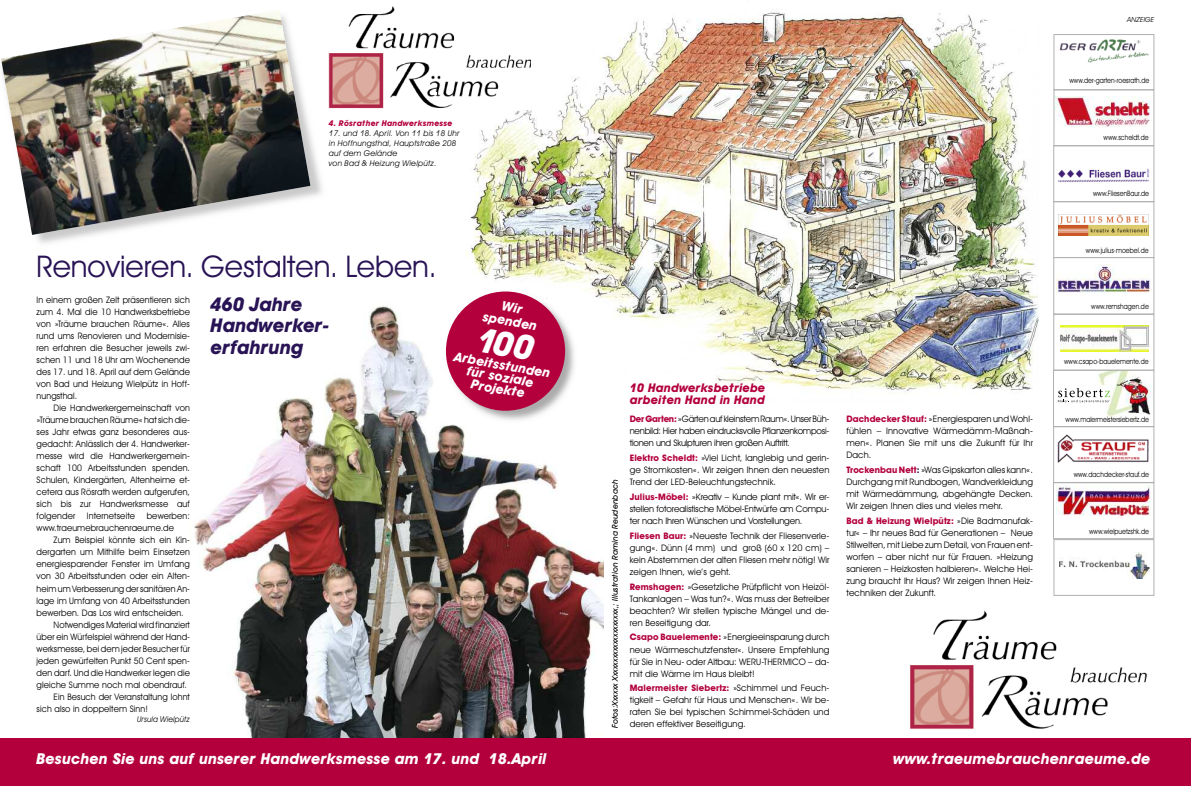
<style>
.page{position:relative;width:1191px;height:786px;background:#fff}
.page>*{position:absolute;margin:0;border:0;box-sizing:border-box;transform-origin:0 0}
.t1{font:30px "Avant Garde IT Cby BT";color:#281355}
.t2{font:italic 700 19px/21px "Avant Garde IT Cby BT";color:#281355}
.t3{font:italic 700 15.1px "Avant Garde IT Cby BT";letter-spacing:.01em;color:#fff}
.t4{font:italic 700 13px/14px "Avant Garde IT Cby BT";color:#fff;text-align:center}
.t5{font:italic 700 12px/12px "Avant Garde IT Cby BT";letter-spacing:.01em;color:#b3003d}
.t6{font:9px/12px "Avant Garde IT Cby BT";letter-spacing:.01em;color:#000;text-align:justify}
.t7{font:9px/12px "Avant Garde IT Cby BT";letter-spacing:.01em;color:#000;text-align:justify;scale:.96 1}
.t8{font:italic 8px/10px "Avant Garde IT Cby BT";letter-spacing:.03em;color:#000}
.t9{font:italic 500 8px "Avant Garde IT Cby BT";letter-spacing:.015em;color:#000}
.t10{font:italic 700 8px "Avant Garde IT Cby BT";letter-spacing:.03em;color:#b3003d}
.t11{font:italic 8px "Avant Garde IT Cby BT";letter-spacing:.03em;color:#000;scale:.96 1}
.t12{font:7.5px "Avant Garde IT Cby BT";letter-spacing:.005em;color:#000;scale:.85 1}
.t13{font:italic 7px "Avant Garde IT Cby BT";letter-spacing:.025em;color:#000}
.s1{font-weight:700;color:#b3003d}
.s2{font-weight:700;color:#281355}
</style>
<div class="page">
<img style="left:466px;top:12px;width:572px;height:382px">
<div style="left:1053px;top:34px;width:101px;height:56px;border:1px solid #b1b1b1"></div>
<img style="left:194px;top:303px;width:409px;height:435px">
<img style="left:36px;top:132px;width:286px;height:111px">
<img style="left:1px;top:10px;width:309px;height:225px">
<img style="left:328px;top:6px;width:202px;height:104px">
<img style="left:1058px;top:168px;width:92px;height:14px">
<img style="left:1055px;top:97px;width:94px;height:30px">
<img style="left:1056px;top:485px;width:94px;height:31px">
<img style="left:1059px;top:39px;width:90px;height:24px">
<img style="left:1060px;top:325px;width:88px;height:26px">
<img style="left:1056px;top:264px;width:94px;height:29px">
<img style="left:1059px;top:552px;width:90px;height:26px">
<img style="left:1058px;top:214px;width:90px;height:21px">
<img style="left:910px;top:611px;width:238px;height:118px">
<div style="left:1053px;top:89px;width:101px;height:57px;border:1px solid #b1b1b1"></div>
<div style="left:1053px;top:145px;width:101px;height:57px;border:1px solid #b1b1b1"></div>
<div style="left:1053px;top:201px;width:101px;height:57px;border:1px solid #b1b1b1"></div>
<div style="left:1053px;top:257px;width:101px;height:57px;border:1px solid #b1b1b1"></div>
<div style="left:1053px;top:314px;width:101px;height:56px;border:1px solid #b1b1b1"></div>
<img style="left:1098px;top:372px;width:54px;height:45px">
<div style="left:1053px;top:370px;width:101px;height:57px;border:1px solid #b1b1b1"></div>
<div style="left:1053px;top:426px;width:101px;height:56px;border:1px solid #b1b1b1"></div>
<div style="left:1053px;top:482px;width:101px;height:57px;border:1px solid #b1b1b1"></div>
<div style="left:1053px;top:539px;width:101px;height:56px;border:1px solid #b1b1b1"></div>
<svg style="left:431px;top:92px;width:6px;height:3px"></svg>
<img style="left:1057px;top:434px;width:92px;height:29px">
<div style="left:1056px;top:387px;width:54px;height:16px;background:#fff"></div>
<svg style="left:1058px;top:388px;width:52px;height:14px"></svg>
<div style="left:0;top:738px;width:1191px;height:47px;background:#b3003d"></div>
<img style="left:466px;top:288px;width:112px;height:15px">
<img style="left:441px;top:303px;width:141px;height:122px">
<div style="left:446px;top:291px;width:119px;height:119px;background:#b3003d;border-radius:50%"></div>
<p class="t13" style="left:1127px;top:17px;width:29px">ANZEIGE</p>
<p class="t10" style="left:329px;top:120px;width:125px">4. Rösrather Handwerksmesse</p>
<p class="t8" style="left:329px;top:129px;width:132px">17. und 18. April. Von 11 bis 18 Uhr in Hoffnungsthal, Hauptstraße 208 auf dem Gelände<br>von Bad &amp; Heizung Wielpütz.</p>
<h1 class="t1" style="left:37px;top:255px;width:402px">Renovieren. Gestalten. Leben.</h1>
<p class="t7" style="left:37px;top:294px;width:161px">In einem großen Zelt präsentieren sich zum 4. Mal die 10 Handwerksbetriebe von »Träume brauchen Räume«. Alles rund ums Renovieren und Modernisie&shy;ren erfahren die Besucher jeweils zwi&shy;schen 11 und 18 Uhr am Wochenende des 17. und 18. April auf dem Gelände von Bad und Heizung Wielpütz in Hoff&shy;nungsthal.</p>
<p class="t7" style="left:37px;top:402px;width:161px;text-indent:17px">Die Handwerkergemeinschaft von »Träume brauchen Räume« hat sich die&shy;ses Jahr etwas ganz besonderes aus&shy;gedacht: Anlässlich der 4. Handwerker&shy;messe wird die Handwerkergemein&shy;schaft 100 Arbeitsstunden spenden.<br>Schulen, Kindergärten, Altenheime et&shy;cetera aus Rösrath werden aufgerufen, sich bis zur Handwerksmesse auf folgender</p>
<p class="t7" style="left:37px;top:510px;width:161px;text-indent:110px">bewerben: www.traeumebrauchenraeume.de</p>
<p class="t7" style="left:54px;top:534px;width:144px">Zum Beispiel könnte sich ein Kin-</p>
<p class="t7" style="left:37px;top:546px;width:161px">dergarten um Mithilfe beim Einsetzen</p>
<p class="t7" style="left:37px;top:558px;width:161px">energiesparender Fenster im Umfang</p>
<p class="t7" style="left:37px;top:570px;width:161px">von 30 Arbeitsstunden oder ein Alten-</p>
<p class="t7" style="left:37px;top:582px;width:161px">heim um Verbesserung der sanitären An-</p>
<p class="t7" style="left:37px;top:594px;width:161px">lage im Umfang von 40 Arbeitsstunden</p>
<p class="t7" style="left:37px;top:606px;width:155px">bewerben. Das Los wird entscheiden.</p>
<p class="t7" style="left:54px;top:618px;width:144px">Notwendiges Material wird finanziert</p>
<p class="t7" style="left:37px;top:630px;width:161px">über ein Würfelspiel während der Hand-</p>
<p class="t7" style="left:37px;top:642px;width:161px">werksmesse, bei dem jeder Besucher für</p>
<p class="t7" style="left:37px;top:654px;width:161px">jeden gewürfelten Punkt 50 Cent spen-</p>
<p class="t7" style="left:37px;top:666px;width:161px">den darf. Und die Handwerker legen die</p>
<p class="t7" style="left:37px;top:678px;width:158px">gleiche Summe noch mal obendrauf.</p>
<p class="t7" style="left:54px;top:690px;width:144px">Ein Besuch der Veranstaltung lohnt</p>
<p class="t7" style="left:37px;top:702px;width:117px">sich also in doppeltem Sinn!</p>
<p class="t11" style="left:137px;top:715px;width:57px">Ursula Wielpütz</p>
<p class="t7" style="left:87px;top:510px;width:52px">Internetseite</p>
<h2 class="t2" style="left:211px;top:296px;width:120px">460 Jahre<br>Handwerker&shy;erfahrung</h2>
<h3 class="t4" style="left:486px;top:296px;width:56px;rotate:10deg">Wir spenden</h3>
<h3 class="t4" style="left:455px;top:350px;width:99px;rotate:10deg">Arbeitsstunden</h3>
<h3 class="t4" style="left:468px;top:366px;width:69px;line-height:12px;rotate:10deg">für soziale<br>Projekte</h3>
<p class="t9" style="left:612px;top:727px;width:250px;rotate:-90deg">Fotos:Xxxxxx Xxxxxxxxxxxxxxxxxxxx,; Illustration Ramina Reudenbach</p>
<h3 class="t5" style="left:630px;top:383px;width:137px">10 Handwerksbetriebe arbeiten Hand in Hand</h3>
<p class="t6" style="left:630px;top:413px;width:201px"><span class="s1">DerGarten:</span> »Gärtenauf kleinstemRaum«.UnserBüh&shy;nenbild: Hier haben eindrucksvolle Pflanzenkomposi&shy;tionen und Skulpturen ihren großen Auftritt.</p>
<p class="t6" style="left:630px;top:452px;width:201px"><span class="s1">Elektro Scheldt:</span> »Viel Licht, langlebig und gerin&shy;ge Stromkosten«. Wir zeigen Ihnen den neuesten Trend der LED-Beleuchtungstechnik.</p>
<p class="t6" style="left:630px;top:491px;width:201px"><span class="s1">Julius-Möbel:</span> »Kreativ – Kunde plant mit«. Wir er&shy;stellen fotorealistische Möbel-Entwürfe am Compu&shy;ter nach Ihren Wünschen und Vorstellungen.</p>
<p class="t6" style="left:630px;top:530px;width:201px"><span class="s1">Fliesen Baur:</span> »Neueste Technik der Fliesenverle&shy;gung«. Dünn (4 mm) und groß (60 x 120 cm) – kein Abstemmen der alten Fliesen mehr nötig! Wir zeigen Ihnen, wie’s geht.</p>
<p class="t6" style="left:630px;top:581px;width:201px"><span class="s1">Remshagen:</span> »Gesetzliche Prüfpflicht von Heizöl-Tankanlagen – Was tun?«. Was muss der Betreiber beachten? Wir stellen typische Mängel und de&shy;ren Beseitigung dar.</p>
<p class="t6" style="left:630px;top:631px;width:201px"><span class="s1">Csapo Bauelemente:</span> »Energieeinsparung durch neue Wärmeschutzfenster«. Unsere Empfehlung für Sie in Neu- oder Altbau: WERU-THERMICO – da&shy;mit die Wärme im Haus bleibt!</p>
<p class="t6" style="left:630px;top:682px;width:201px"><span class="s1">Malermeister Siebertz:</span> »Schimmel und Feuch&shy;tigkeit – Gefahr für Haus und Menschen«. Wir be&shy;raten Sie bei typischen Schimmel-Schäden und deren effektiver Beseitigung.</p>
<p class="t6" style="left:846px;top:413px;width:188px"><span class="s1">Dachdecker Stauf:</span> »Energiesparen und Wohl&shy;fühlen – Innovative Wärmedämm-Maßnah&shy;men«. Planen Sie mit uns die Zukunft für Ihr Dach.</p>
<p class="t6" style="left:846px;top:464px;width:188px"><span class="s1">Trockenbau Nett</span><span class="s2">:</span> »Was Gipskarton alles kann«.<br>Durchgang mit Rundbogen, Wandverkleidung mit Wärmedämmung, abgehängte Decken.<br>Wir zeigen Ihnen dies und vieles mehr.</p>
<p class="t6" style="left:846px;top:515px;width:188px"><span class="s1">Bad &amp; Heizung Wielpütz:</span> »Die Badmanufak&shy;tur« – Ihr neues Bad für Generationen – Neue Stilwelten, mit Liebe zum Detail, von Frauen ent&shy;worfen – aber nicht nur für Frauen. »Heizung sanieren – Heizkosten halbieren«. Welche Hei&shy;zung braucht Ihr Haus? Wir zeigen Ihnen Heiz&shy;techniken der Zukunft.</p>
<p class="t12" style="left:1069px;top:78px;width:96px">www.der-garten-roesrath.de</p>
<p class="t12" style="left:1103px;top:135px;width:55px">www.scheldt.de</p>
<p class="t12" style="left:1093px;top:191px;width:67px">www.FliesenBaur.de</p>
<p class="t12" style="left:1086px;top:247px;width:75px">www.julius-moebel.de</p>
<p class="t12" style="left:1091px;top:303px;width:69px">www.remshagen.de</p>
<p class="t12" style="left:1064px;top:358px;width:101px">www.csapo-bauelemente.de</p>
<p class="t12" style="left:1065px;top:416px;width:100px">www.malermeistersiebertz.de</p>
<p class="t12" style="left:1073px;top:472px;width:90px">www.dachdecker-stauf.de</p>
<p class="t12" style="left:1089px;top:528px;width:72px">www.wielpuetzshk.de</p>
<h3 class="t3" style="left:37px;top:752px;width:511px">Besuchen Sie uns auf unserer Handwerksmesse am 17. und 18.April</h3>
<h3 class="t3" style="left:893px;top:753px;width:258px">www.traeumebrauchenraeume.de</h3>
</div>
